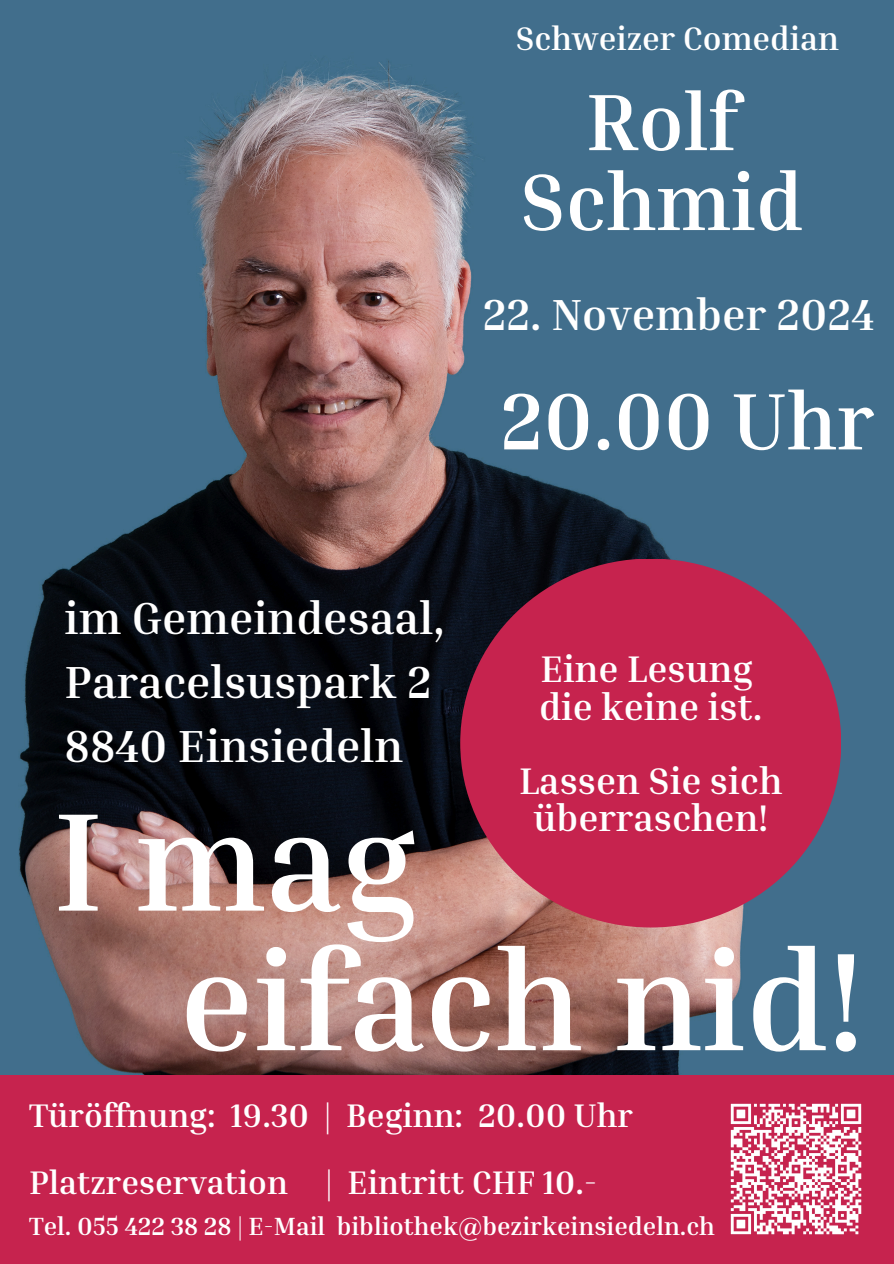
<style>
.page{position:relative;width:894px;height:1264px;background:#fff}
.page>*{position:absolute;margin:0;border:0;box-sizing:border-box;transform-origin:0 0}
.t1{font:700 141px/139.5px "Inria Serif";color:#fff}
.t2{font:700 80.85px/79.8px "Inria Serif";color:#fff;text-align:center}
.t3{font:700 46.05px/64.2px "Inria Serif";color:#fff}
.t4{font:700 44.55px "Inria Serif";color:#fff}
.t5{font:700 37.95px/37.2px "Inria Serif";color:#fff}
.t6{font:700 33.45px "Inria Serif";color:#fff}
.t7{font:700 25.5px "Inria Serif";color:#fff}
</style>
<div class="page">
<img style="left:0;top:0;width:893px;height:1074px">
<div style="left:0;top:1074px;width:893px;height:189px;background:#c6234e"></div>
<img style="left:730px;top:1103px;width:132px;height:132px">
<div style="left:460px;top:558px;width:380px;height:369px;background:#c6234e;border-radius:50%"></div>
<p class="t6" style="left:515px;top:17px;width:325px">Schweizer Comedian</p>
<h2 class="t2" style="left:520px;top:80px;width:284px">Rolf<br>Schmid</h2>
<h4 class="t4" style="left:482px;top:286px;width:393px">22. November 2024</h4>
<p class="t3" style="left:65px;top:584px;width:382px">im Gemeindesaal,<br>Paracelsuspark 2<br>8840 Einsiedeln</p>
<h4 class="t2" style="left:500px;top:379px;width:375px">20.00 Uhr</h4>
<h2 class="t5" style="left:539px;top:649px;width:225px">Eine Lesung die keine ist.</h2>
<h3 class="t5" style="left:519px;top:761px;width:265px;text-align:center">Lassen Sie sich überraschen!</h3>
<h5 class="t1" style="left:179px;top:787px;width:686px;text-indent:-126px">I mag<br>eifach nid!</h5>
<h3 class="t6" style="left:29px;top:1094px;width:605px">Türöffnung: 19.30 | Beginn: 20.00 Uhr</h3>
<h1 class="t6" style="left:29px;top:1160px;width:569px">Platzreservation | Eintritt CHF 10.-</h1>
<h5 class="t7" style="left:29px;top:1210px;width:687px">Tel. 055 422 38 28 | E-Mail bibliothek@bezirkeinsiedeln.ch</h5>
</div>
